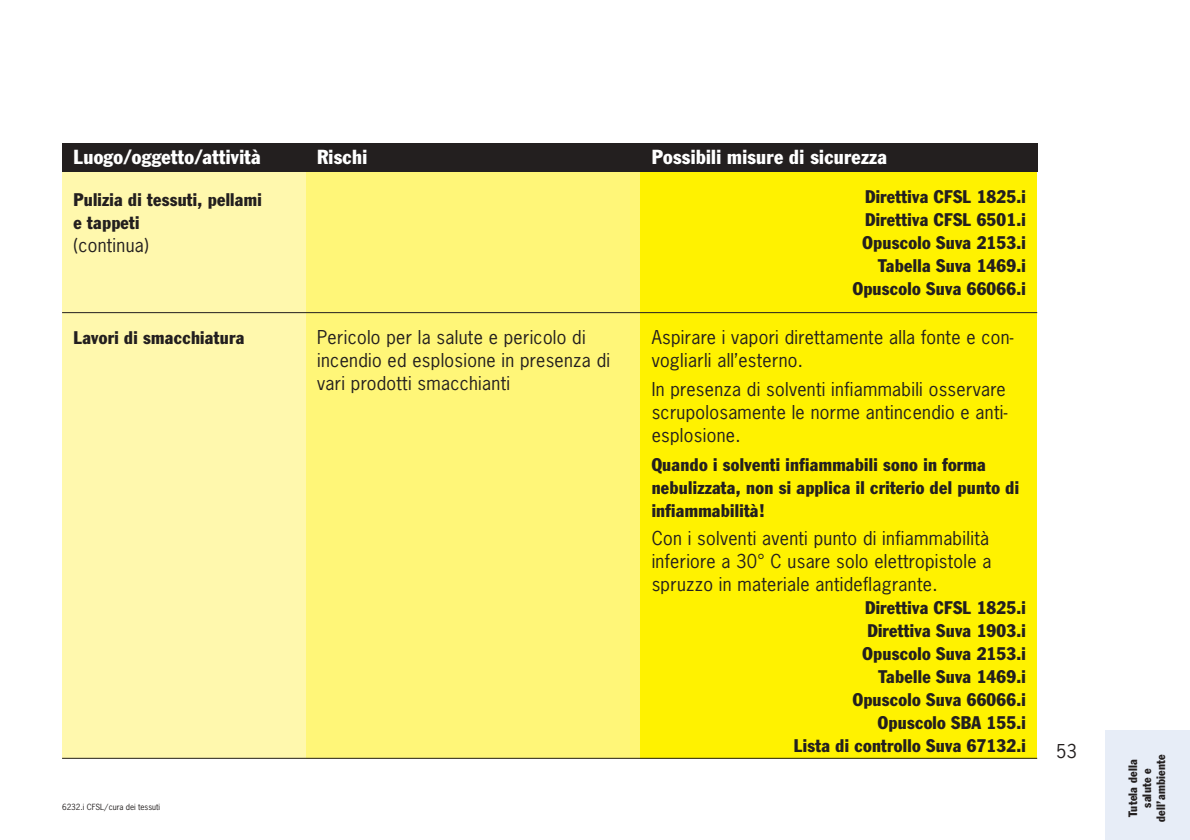
<style>
.page{position:relative;width:1190px;height:840px;background:#fff}
.page>*{position:absolute;margin:0;border:0;box-sizing:border-box;transform-origin:0 0}
.t1{font:condensed 20px "Franklin Gothic";letter-spacing:.015em;color:#fff}
.t2{font:condensed 18px/23px "Franklin Gothic";letter-spacing:.015em;color:#231f1f}
.t3{font:18px/23px "News Gothic";letter-spacing:.015em;color:#231f1f}
.t4{font:condensed 12px/14px "Franklin Gothic";letter-spacing:.015em;color:#231f1f;text-align:center}
.t5{font:8px "News Gothic";color:#231f1f}
</style>
<div class="page">
<div style="left:62px;top:160px;width:244px;height:598px;background:#fff8ad"></div>
<div style="left:306px;top:160px;width:334px;height:598px;background:#fff678"></div>
<div style="left:640px;top:160px;width:397px;height:598px;background:#fff200"></div>
<div style="left:62px;top:143px;width:975px;height:29px;background:#231f1f"></div>
<div style="left:1105px;top:730px;width:85px;height:110px;background:#e7edf7"></div>
<hr style="left:62px;top:312px;width:975px;height:1px;background:#231f1f">
<hr style="left:62px;top:758px;width:975px;height:1px;background:#231f1f">
<p class="t1" style="left:73px;top:149px;width:189px">Luogo/oggetto/attività</p>
<p class="t1" style="left:317px;top:149px;width:52px">Rischi</p>
<p class="t1" style="left:652px;top:149px;width:237px">Possibili misure di sicurezza</p>
<p class="t2" style="left:73px;top:190px;width:190px">Pulizia di tessuti, pellami e tappeti</p>
<p class="t3" style="left:73px;top:235px;width:77px">(continua)</p>
<p class="t2" style="left:73px;top:328px;width:172px">Lavori di smacchiatura</p>
<p class="t3" style="left:317px;top:327px;width:295px">Pericolo per la salute e pericolo di incendio ed esplosione in presenza di vari prodotti smacchianti</p>
<p class="t5" style="left:62px;top:804px;width:100px">6232.i CFSL/cura dei tessuti</p>
<p class="t2" style="left:853px;top:186px;width:175px;text-align:right">Direttiva CFSL 1825.i<br>Direttiva CFSL 6501.i<br>Opuscolo Suva 2153.i<br>Tabella Suva 1469.i<br>Opuscolo Suva 66066.i</p>
<p class="t3" style="left:652px;top:327px;width:363px">Aspirare i vapori direttamente alla fonte e con&shy;vogliarli all’esterno.</p>
<p class="t3" style="left:652px;top:379px;width:357px;text-align:justify">In presenza di solventi infiammabili osservare scrupolosamente le norme antincendio e anti&shy;esplosione.</p>
<p class="t2" style="left:652px;top:454px;width:369px">Quando i solventi infiammabili sono in forma nebulizzata, non si applica il criterio del punto di infiammabilità!</p>
<p class="t3" style="left:652px;top:529px;width:341px">Con i solventi aventi punto di infiammabilità inferiore a 30° C usare solo elettropistole a spruzzo in materiale antideflagrante.</p>
<p class="t2" style="left:794px;top:598px;width:233px;text-align:right">Direttiva CFSL 1825.i<br>Direttiva Suva 1903.i<br>Opuscolo Suva 2153.i<br>Tabelle Suva 1469.i<br>Opuscolo Suva 66066.i<br>Opuscolo SBA 155.i<br>Lista di controllo Suva 67132.i</p>
<p class="t3" style="left:1056px;top:741px;width:22px">53</p>
<p class="t4" style="left:1127px;top:822px;width:69px;rotate:-90deg">Tutela della salute e dell’ambiente</p>
</div>
